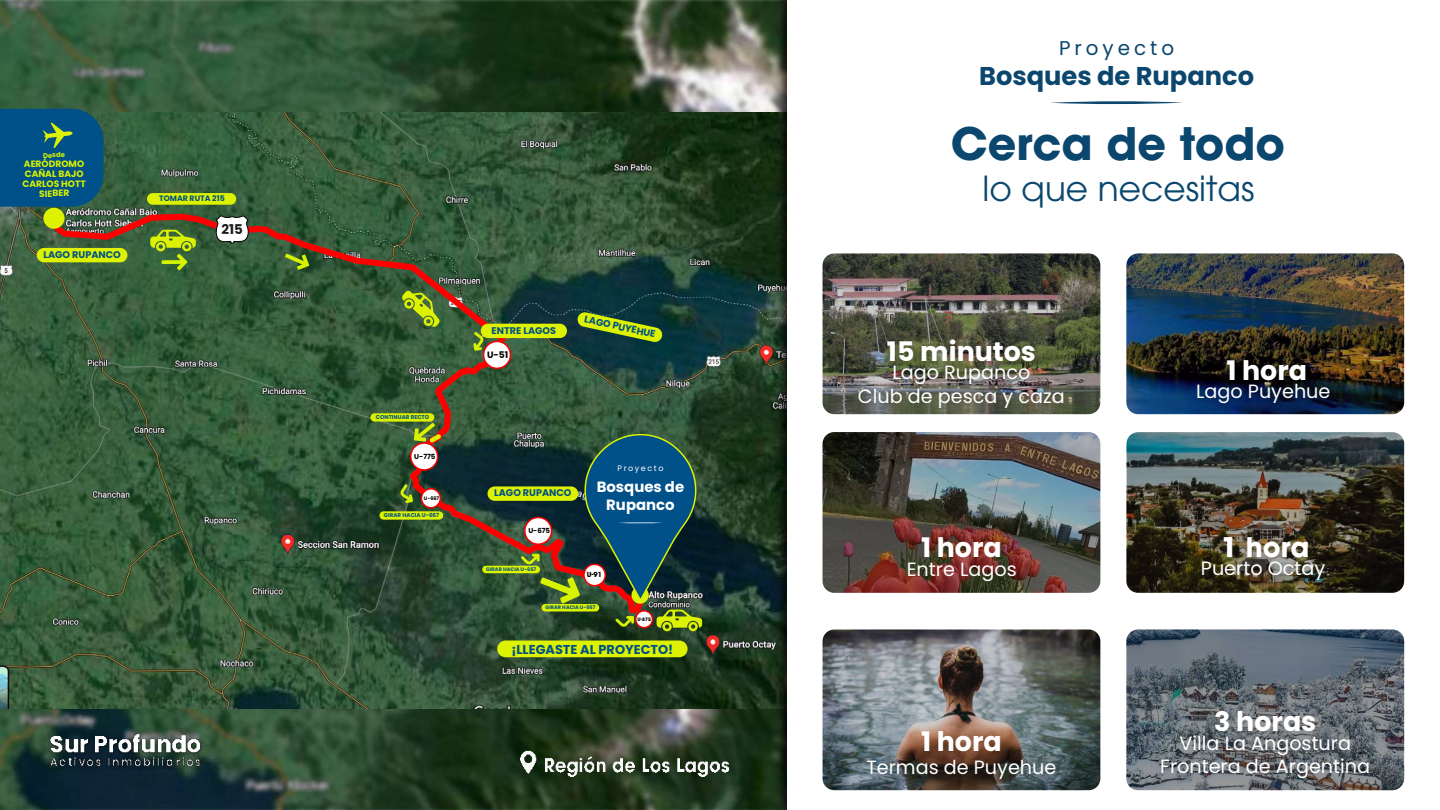
<style>
.page{position:relative;width:1440px;height:810px;background:#fff}
.page>*{position:absolute;margin:0;border:0;box-sizing:border-box;transform-origin:0 0}
.t1{font:700 44.47px "ITC Avant Garde Pro";color:#0b466e}
.t2{font:34.35px "ITC Avant Garde Pro";color:#0b466e}
.t3{font:700 26.92px "Poppins";color:#fff}
.t4{font:700 26.92px "ITC Avant Garde Pro";color:#fff}
.t5{font:700 25.72px "Poppins";color:#0b466e}
.t6{font:19.88px "Poppins";letter-spacing:.2em;color:#0b466e}
.t7{font:19.2px/23px "Poppins";color:#fff;text-align:center}
.t8{font:700 14.85px/17.9px "Poppins";color:#fff;text-align:center}
.t9{font:700 13.5px "Poppins";color:#1d1d1b}
.t10{font:700 12.9px "Poppins";color:#005089}
.t11{font:700 9.68px "Poppins";color:#005089}
.t12{font:700 9.15px/9.8px "Poppins";color:#d6f300;text-align:center}
.t13{font:700 9.15px "Poppins";color:#010101}
.t14{font:7.95px "Poppins";letter-spacing:.2em;color:#fff}
.t15{font:700 7.8px "Poppins";color:#005089}
.t16{font:700 7.05px "Poppins";color:#010101}
.t17{font:700 6.98px "Poppins";color:#010101}
.t18{font:700 6.9px "ITC Avant Garde Pro";color:#010101}
.t19{font:700 6.82px "Poppins";color:#d6f300}
.t20{font:700 5.62px "Poppins";color:#005089}
.t21{font:700 5.1px "Poppins";color:#005089}
.t22{font:700 4.95px "Poppins";color:#010101}
.t23{font:700 4.65px "ITC Avant Garde Pro";color:#010101}
</style>
<div class="page">
<img style="left:0;top:0;width:771px;height:810px">
<img style="left:0;top:112px;width:771px;height:597px">
<img style="left:771px;top:0;width:16px;height:810px">
<svg style="left:657px;top:610px;width:45px;height:21px"></svg>
<svg style="left:0;top:109px;width:104px;height:98px;background:#075482"></svg>
<svg style="left:51px;top:211px;width:597px;height:431px;background:#375538"></svg>
<div style="left:44px;top:208px;width:20px;height:21px;background:#dcf200;border-radius:50%"></div>
<div style="left:484px;top:341px;width:26px;height:27px;background:#fff;border-radius:50%"></div>
<div style="left:483px;top:341px;width:28px;height:28px;border:2px solid #f80000;border-radius:50%"></div>
<div style="left:497px;top:641px;width:191px;height:16px;background:#dcf200;border-radius:8px"></div>
<div style="left:370px;top:413px;width:64px;height:9px;background:#dcf200;border-radius:4px"></div>
<img style="left:49px;top:733px;width:154px;height:38px">
<img style="left:823px;top:432px;width:277px;height:161px;border-radius:12px">
<img style="left:1126px;top:253px;width:278px;height:161px;border-radius:12px">
<img style="left:1220px;top:349px;width:94px;height:26px">
<img style="left:1189px;top:375px;width:149px;height:40px">
<img style="left:1127px;top:432px;width:277px;height:161px;border-radius:12px">
<img style="left:823px;top:253px;width:277px;height:161px;border-radius:12px">
<img style="left:880px;top:331px;width:163px;height:25px">
<img style="left:850px;top:356px;width:222px;height:59px">
<img style="left:823px;top:630px;width:277px;height:160px;border-radius:12px">
<svg style="left:1126px;top:630px;width:278px;height:160px;background:#5f686f"></svg>
<svg style="left:214px;top:215px;width:36px;height:29px"></svg>
<div style="left:411px;top:443px;width:27px;height:27px;background:#fff;border-radius:50%"></div>
<div style="left:410px;top:442px;width:28px;height:29px;border:2px solid #f80000;border-radius:50%"></div>
<div style="left:421px;top:489px;width:19px;height:19px;background:#fff;border-radius:50%"></div>
<div style="left:421px;top:488px;width:20px;height:20px;border:2px solid #f80000;border-radius:50%"></div>
<div style="left:636px;top:611px;width:16px;height:17px;background:#fff;border-radius:50%"></div>
<div style="left:635px;top:610px;width:18px;height:18px;border:2px solid #f80000;border-radius:50%"></div>
<svg style="left:414px;top:423px;width:31px;height:23px"></svg>
<div style="left:481px;top:324px;width:86px;height:14px;background:#dcf200;border-radius:7px"></div>
<svg style="left:577px;top:312px;width:86px;height:31px;background:#688921"></svg>
<div style="left:488px;top:486px;width:90px;height:15px;background:#dcf200;border-radius:7px"></div>
<div style="left:37px;top:248px;width:91px;height:14px;background:#dcf200;border-radius:7px"></div>
<div style="left:147px;top:193px;width:89px;height:12px;background:#dcf200;border-radius:6px"></div>
<div style="left:379px;top:511px;width:64px;height:9px;background:#dcf200;border-radius:4px"></div>
<div style="left:482px;top:566px;width:58px;height:7px;background:#dcf200;border-radius:4px"></div>
<div style="left:541px;top:604px;width:58px;height:8px;background:#dcf200;border-radius:4px"></div>
<svg style="left:1050px;top:101px;width:133px;height:4px"></svg>
<img style="left:518px;top:750px;width:214px;height:26px">
<svg style="left:521px;top:427px;width:180px;height:177px;background:#2e5252"></svg>
<p class="t19" style="left:43px;top:151px;width:23px">Desde</p>
<p class="t12" style="left:22px;top:159px;width:65px">AERÓDROMO<br>CAÑAL BAJO<br>CARLOS HOTT<br>SIEBER</p>
<p class="t11" style="left:43px;top:249px;width:79px">LAGO RUPANCO</p>
<p class="t15" style="left:159px;top:194px;width:67px">TOMAR RUTA 215</p>
<p class="t9" style="left:221px;top:222px;width:23px">215</p>
<p class="t20" style="left:376px;top:414px;width:55px">CONTINUAR RECTO</p>
<p class="t16" style="left:414px;top:452px;width:23px">U-775</p>
<p class="t22" style="left:424px;top:495px;width:17px">U-667</p>
<p class="t20" style="left:384px;top:512px;width:57px">GIRAR HACIA U-667</p>
<p class="t11" style="left:492px;top:325px;width:66px">ENTRE LAGOS</p>
<p class="t11" style="left:586px;top:314px;width:74px;rotate:12deg">LAGO PUYEHUE</p>
<p class="t13" style="left:487px;top:349px;width:23px">U-51</p>
<p class="t11" style="left:494px;top:488px;width:79px">LAGO RUPANCO</p>
<p class="t17" style="left:528px;top:527px;width:23px">U-675</p>
<p class="t21" style="left:486px;top:566px;width:52px">GIRAR HACIA U-667</p>
<p class="t14" style="left:617px;top:464px;width:48px">Proyecto</p>
<p class="t8" style="left:597px;top:478px;width:89px">Bosques de<br>Rupanco</p>
<p class="t18" style="left:587px;top:570px;width:17px">U-91</p>
<p class="t21" style="left:546px;top:604px;width:52px">GIRAR HACIA U-667</p>
<p class="t23" style="left:638px;top:616px;width:15px">U-875</p>
<p class="t10" style="left:511px;top:642px;width:163px">¡LLEGASTE AL PROYECTO!</p>
<p class="t6" style="left:1059px;top:36px;width:116px">Proyecto</p>
<h3 class="t5" style="left:979px;top:61px;width:276px">Bosques de Rupanco</h3>
<h1 class="t1" style="left:951px;top:114px;width:336px">Cerca de todo</h1>
<h2 class="t2" style="left:983px;top:167px;width:273px">lo que necesitas</h2>
<h3 class="t3" style="left:887px;top:336px;width:150px">15 minutos</h3>
<p class="t7" style="left:858px;top:361px;width:208px">Lago Rupanco<br>Club de pesca y caza</p>
<h3 class="t3" style="left:921px;top:532px;width:82px">1 hora</h3>
<p class="t7" style="left:907px;top:558px;width:111px">Entre Lagos</p>
<h3 class="t3" style="left:921px;top:726px;width:82px">1 hora</h3>
<p class="t7" style="left:866px;top:756px;width:192px">Termas de Puyehue</p>
<h3 class="t3" style="left:1226px;top:355px;width:82px">1 hora</h3>
<p class="t7" style="left:1196px;top:380px;width:136px">Lago Puyehue</p>
<h3 class="t4" style="left:1221px;top:529px;width:90px">1 hora</h3>
<p class="t7" style="left:1201px;top:557px;width:126px">Puerto Octay</p>
<h3 class="t3" style="left:1214px;top:706px;width:103px">3 horas</h3>
<p class="t7" style="left:1160px;top:732px;width:211px">Villa La Angostura<br>Frontera de Argentina</p>
</div>
